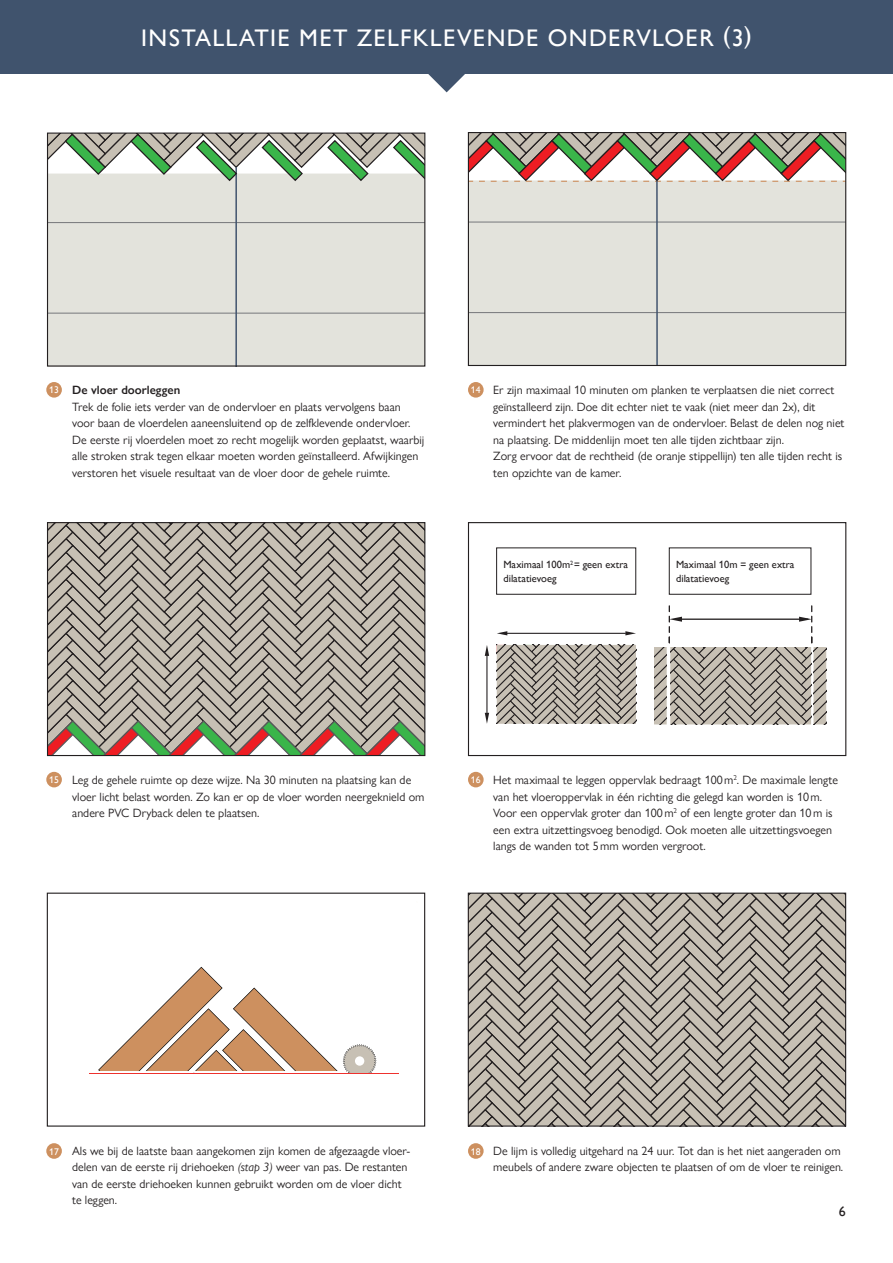
<style>
.page{position:relative;width:893px;height:1263px;background:#fff}
.page>*{position:absolute;margin:0;border:0;box-sizing:border-box;transform-origin:0 0}
.t1{font:500 24px "Gill Sans Nova";letter-spacing:.055em;color:#fff}
.t2{font:500 13.95px "Gill Sans Nova";color:#231f20}
.Body_8_13_illu{font:12px/16.5px "Gill Sans Nova";color:#231f20}
.Body_8_13_illu-2{font:500 10.5px/13.5px "Gill Sans Nova";color:#231f20}
.Bold_los_8_10{font:500 9.6px "Gill Sans Nova";color:#fff}
.s1{font-weight:600}
.s2{font-style:italic}
</style>
<div class="page">
<div style="left:0;top:0;width:893px;height:74px;background:#40536d"></div>
<svg style="left:428px;top:74px;width:37px;height:18px"></svg>
<div style="left:468px;top:522px;width:378px;height:234px;border:1px solid #231f20"></div>
<svg style="left:497px;top:645px;width:139px;height:79px;background:#a39d93"></svg>
<hr style="left:507px;top:633px;width:118px;height:1px;background:#231f20">
<svg style="left:497px;top:631px;width:10px;height:4px"></svg>
<svg style="left:625px;top:631px;width:11px;height:4px"></svg>
<hr style="left:486px;top:655px;width:1px;height:58px;background:#231f20">
<svg style="left:485px;top:713px;width:4px;height:11px"></svg>
<svg style="left:485px;top:645px;width:4px;height:11px"></svg>
<svg style="left:654px;top:606px;width:172px;height:118px"></svg>
<div style="left:468px;top:180px;width:378px;height:185px;background:#e0e0d9"></div>
<hr style="left:468px;top:222px;width:378px;height:1px;background:#76787b">
<hr style="left:468px;top:312px;width:378px;height:1px;background:#76787b">
<hr style="left:656px;top:180px;width:2px;height:185px;background:#40536d">
<svg style="left:470px;top:134px;width:374px;height:48px"></svg>
<div style="left:468px;top:132px;width:378px;height:234px;border:1px solid #231f20"></div>
<div style="left:48px;top:174px;width:377px;height:192px;background:#e0e0d9"></div>
<hr style="left:48px;top:222px;width:377px;height:1px;background:#76787b">
<hr style="left:48px;top:313px;width:377px;height:1px;background:#76787b">
<hr style="left:235px;top:167px;width:2px;height:199px;background:#40536d">
<svg style="left:49px;top:135px;width:374px;height:47px"></svg>
<div style="left:47px;top:133px;width:378px;height:234px;border:1px solid #231f20"></div>
<svg style="left:49px;top:524px;width:374px;height:230px;background:#a9a397"></svg>
<div style="left:47px;top:522px;width:378px;height:234px;border:1px solid #231f20"></div>
<svg style="left:470px;top:895px;width:374px;height:230px;background:#a9a399"></svg>
<div style="left:468px;top:893px;width:378px;height:234px;border:1px solid #231f20"></div>
<hr style="left:90px;top:1073px;width:309px;height:1px;background:#ee312e">
<svg style="left:98px;top:967px;width:278px;height:106px"></svg>
<div style="left:355px;top:1056px;width:9px;height:10px;background:#fff;border-radius:50%"></div>
<div style="left:47px;top:893px;width:378px;height:234px;border:1px solid #231f20"></div>
<div style="left:46px;top:772px;width:16px;height:15px;background:#cd905f;border-radius:50%"></div>
<div style="left:46px;top:1143px;width:16px;height:16px;background:#cd905f;border-radius:50%"></div>
<div style="left:468px;top:772px;width:16px;height:15px;background:#cd905f;border-radius:50%"></div>
<div style="left:468px;top:1143px;width:16px;height:16px;background:#cd905f;border-radius:50%"></div>
<div style="left:468px;top:382px;width:16px;height:16px;background:#cd905f;border-radius:50%"></div>
<div style="left:46px;top:382px;width:16px;height:16px;background:#cd905f;border-radius:50%"></div>
<div style="left:496px;top:547px;width:140px;height:48px;border:1px solid #231f20"></div>
<div style="left:669px;top:547px;width:142px;height:48px;border:1px solid #231f20"></div>
<h1 class="t1" style="left:141px;top:23px;width:612px">INSTALLATIE MET ZELFKLEVENDE ONDERVLOER (3)</h1>
<p class="Body_8_13_illu" style="left:72px;top:382px;width:353px"><span class="s1">De vloer doorleggen<br></span>Trek de folie iets verder van de ondervloer en plaats vervolgens baan voor baan de vloerdelen aaneensluitend op de zelfklevende ondervloer.<br>De eerste rij vloerdelen moet zo recht mogelijk worden geplaatst, waarbij alle stroken strak tegen elkaar moeten worden geïnstalleerd. Afwijkingen verstoren het visuele resultaat van de vloer door de gehele ruimte.</p>
<p class="Bold_los_8_10" style="left:49px;top:384px;width:11px">13</p>
<p class="Bold_los_8_10" style="left:471px;top:384px;width:11px">14</p>
<p class="Body_8_13_illu" style="left:493px;top:382px;width:353px">Er zijn maximaal 10 minuten om planken te verplaatsen die niet correct geïnstalleerd zijn. Doe dit echter niet te vaak (niet meer dan 2x), dit vermindert het plakvermogen van de ondervloer. Belast de delen nog niet na plaatsing. De middenlijn moet ten alle tijden zichtbaar zijn.<br>Zorg ervoor dat de rechtheid (de oranje stippellijn) ten alle tijden recht is ten opzichte van de kamer.</p>
<p class="Body_8_13_illu-2" style="left:503px;top:558px;width:126px">Maximaal 100m<sup>2</sup>= geen extra dilatatievoeg</p>
<p class="Body_8_13_illu-2" style="left:676px;top:558px;width:120px">Maximaal 10m = geen extra dilatatievoeg</p>
<p class="Bold_los_8_10" style="left:49px;top:774px;width:11px">15</p>
<p class="Body_8_13_illu" style="left:72px;top:772px;width:354px">Leg de gehele ruimte op deze wijze. Na 30 minuten na plaatsing kan de vloer licht belast worden. Zo kan er op de vloer worden neergeknield om andere PVC Dryback delen te plaatsen.</p>
<p class="Bold_los_8_10" style="left:471px;top:774px;width:11px">16</p>
<p class="Body_8_13_illu" style="left:493px;top:772px;width:346px">Het maximaal te leggen oppervlak bedraagt 100m<sup>2</sup>. De maximale lengte van het vloeroppervlak in één richting die gelegd kan worden is 10m.<br>Voor een oppervlak groter dan 100m<sup>2</sup> of een lengte groter dan 10m is een extra uitzettingsvoeg benodigd. Ook moeten alle uitzettingsvoegen langs de wanden tot 5mm worden vergroot.</p>
<p class="Bold_los_8_10" style="left:49px;top:1145px;width:11px">17</p>
<p class="Body_8_13_illu" style="left:72px;top:1142px;width:339px">Als we bij de laatste baan aangekomen zijn komen de afgezaagde vloer&shy;delen van de eerste rij driehoeken <span class="s2">(stap 3)</span> weer van pas. De restanten van de eerste driehoeken kunnen gebruikt worden om de vloer dicht te leggen.</p>
<p class="Body_8_13_illu" style="left:493px;top:1142px;width:351px">De lijm is volledig uitgehard na 24 uur. Tot dan is het niet aangeraden om meubels of andere zware objecten te plaatsen of om de vloer te reinigen.</p>
<p class="Bold_los_8_10" style="left:471px;top:1145px;width:11px">18</p>
<p class="t2" style="left:839px;top:1203px;width:8px">6</p>
</div>
